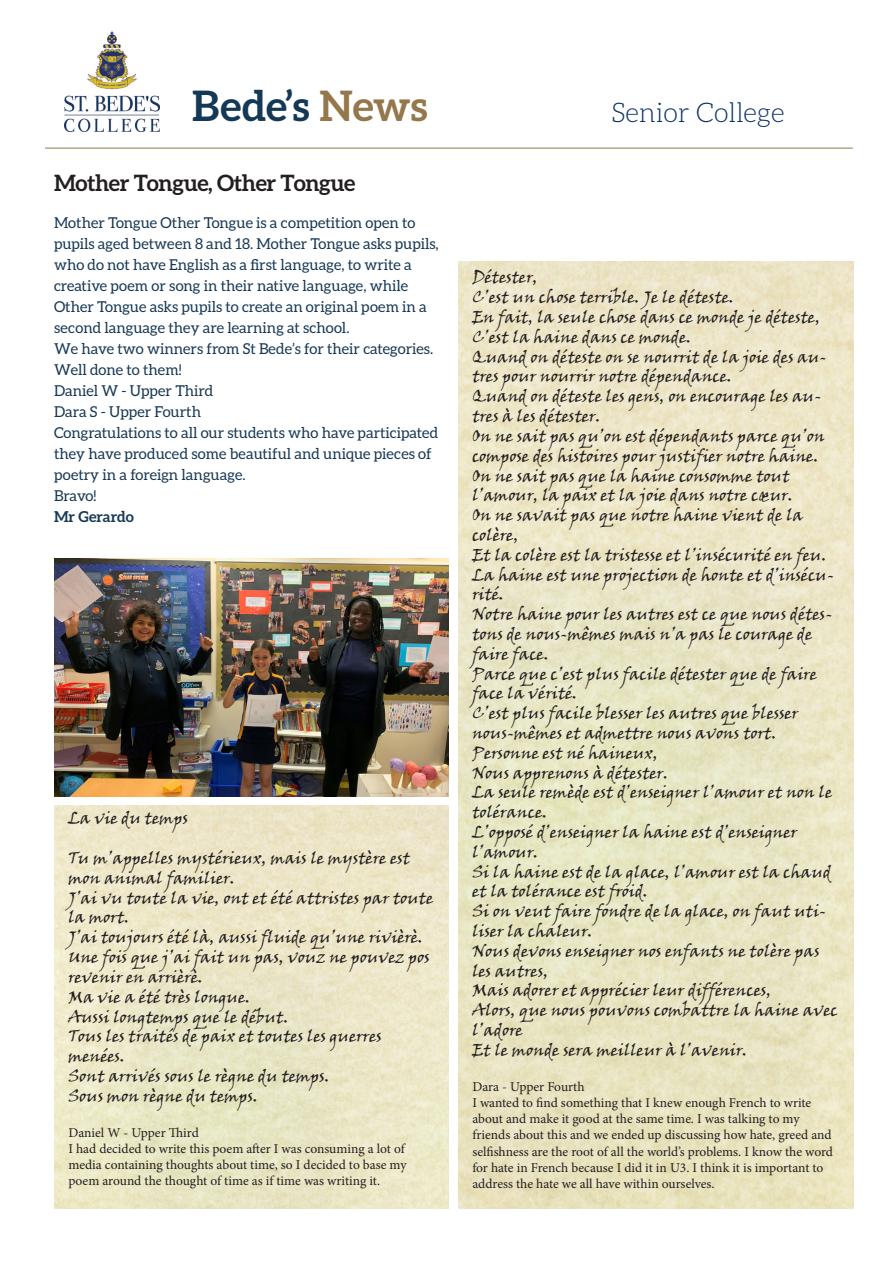
<style>
.page{position:relative;width:893px;height:1263px;background:#fff}
.page>*{position:absolute;margin:0;border:0;box-sizing:border-box;transform-origin:0 0}
.t1{font:700 42px "Aleo";color:#143956}
.t2{font:300 27.15px "Aleo";color:#0d3166}
.t3{font:700 22.5px "Aleo";letter-spacing:-.02em;color:#231f20}
.t4{font:16.5px/19.8px "Viner Hand ITC";color:#231f20}
.t5{font:15px/21px "Aleo";color:#163854}
.t6{font:700 15px "Aleo";color:#163854}
.t7{font:13.5px/16.2px "Minion Pro";letter-spacing:-.005em;color:#231f20}
.s1{color:#95774c}
</style>
<div class="page">
<img style="left:65px;top:31px;width:95px;height:100px">
<hr style="left:45px;top:148px;width:808px;height:1px;background:#95774c">
<img style="left:55px;top:806px;width:394px;height:402px">
<img style="left:459px;top:261px;width:394px;height:948px">
<img style="left:54px;top:558px;width:395px;height:239px">
<p class="t1" style="left:192px;top:81px;width:237px">Bede’s <span class="s1">News</span></p>
<p class="t3" style="left:54px;top:170px;width:303px">Mother Tongue, Other Tongue</p>
<p class="t5" style="left:54px;top:212px;width:386px">Mother Tongue Other Tongue is a competition open to pupils aged between 8 and 18. Mother Tongue asks pupils, who do not have English as a first language, to write a creative poem or song in their native language, while Other Tongue asks pupils to create an original poem in a second language they are learning at school.</p>
<p class="t5" style="left:54px;top:338px;width:381px">We have two winners from St Bede’s for their categories.<br>Well done to them!</p>
<p class="t5" style="left:54px;top:380px;width:161px">Daniel W - Upper Third</p>
<p class="t5" style="left:54px;top:401px;width:149px">Dara S - Upper Fourth</p>
<p class="t5" style="left:54px;top:422px;width:386px">Congratulations to all our students who have participated they have produced some beautiful and unique pieces of poetry in a foreign language.</p>
<p class="t5" style="left:54px;top:485px;width:44px">Bravo!</p>
<p class="t6" style="left:54px;top:508px;width:81px">Mr Gerardo</p>
<p class="t4" style="left:68px;top:808px;width:121px">La vie du temps</p>
<p class="t4" style="left:68px;top:847px;width:343px">Tu m’appelles mystérieux, mais le mystère est mon animal familier.</p>
<p class="t4" style="left:68px;top:887px;width:367px">J’ai vu toute la vie, ont et été attristes par toute la mort.</p>
<p class="t4" style="left:68px;top:927px;width:356px">J’ai toujours été là, aussi fluide qu’une rivièrè.</p>
<p class="t4" style="left:68px;top:946px;width:363px">Une fois que j’ai fait un pas, vouz ne pouvez pos revenir en arrièrè.</p>
<p class="t4" style="left:68px;top:986px;width:183px">Ma vie a été très longue.</p>
<p class="t4" style="left:68px;top:1006px;width:222px">Aussi longtemps que le début.</p>
<p class="t4" style="left:68px;top:1026px;width:315px">Tous les traités de paix et toutes les guerres menées.</p>
<p class="t4" style="left:68px;top:1065px;width:263px">Sont arrivés sous le règne du temps.</p>
<p class="t4" style="left:68px;top:1085px;width:191px">Sous mon règne du temps.</p>
<p class="t7" style="left:68px;top:1124px;width:132px">Daniel W - Upper Third</p>
<p class="t7" style="left:68px;top:1140px;width:338px">I had decided to write this poem after I was consuming a lot of</p>
<p class="t7" style="left:68px;top:1157px;width:340px">media containing thoughts about time, so I decided to base my poem around the thought of time as if time was writing it.</p>
<p class="t2" style="left:611px;top:98px;width:175px">Senior College</p>
<p class="t4" style="left:472px;top:267px;width:67px">Détester,</p>
<p class="t4" style="left:472px;top:287px;width:263px">C’est un chose terrible. Je le déteste.</p>
<p class="t4" style="left:472px;top:306px;width:349px">En fait, la seule chose dans ce monde je déteste,</p>
<p class="t4" style="left:472px;top:326px;width:221px">C’est la haine dans ce monde.</p>
<p class="t4" style="left:472px;top:346px;width:356px">Quand on déteste on se nourrit de la joie des au&shy;tres pour nourrir notre dépendance.</p>
<p class="t4" style="left:472px;top:386px;width:351px">Quand on déteste les gens, on encourage les au&shy;tres à les détester.</p>
<p class="t4" style="left:472px;top:425px;width:354px">On ne sait pas qu’on est dépendants parce qu’on compose des histoires pour justifier notre haine.</p>
<p class="t4" style="left:472px;top:465px;width:322px">On ne sait pas que la haine consomme tout l’amour, la paix et la joie dans notre cœur.</p>
<p class="t4" style="left:472px;top:504px;width:333px">On ne savait pas que notre haine vient de la colère,</p>
<p class="t4" style="left:472px;top:544px;width:356px">Et la colère est la tristesse et l’insécurité en feu.</p>
<p class="t4" style="left:472px;top:564px;width:363px">La haine est une projection de honte et d’insécu&shy;rité.</p>
<p class="t4" style="left:472px;top:603px;width:362px">Notre haine pour les autres est ce que nous détes&shy;tons de nous-mêmes mais n’a pas le courage de faire face.</p>
<p class="t4" style="left:472px;top:663px;width:346px">Parce que c’est plus facile détester que de faire face la vérité.</p>
<p class="t4" style="left:472px;top:702px;width:328px">C’est plus facile blesser les autres que blesser nous-mêmes et admettre nous avons tort.</p>
<p class="t4" style="left:472px;top:742px;width:187px">Personne est né haineux,</p>
<p class="t4" style="left:472px;top:762px;width:197px">Nous apprenons à détester.</p>
<p class="t4" style="left:472px;top:782px;width:362px">La seule remède est d’enseigner l’amour et non le tolérance.</p>
<p class="t4" style="left:472px;top:821px;width:327px">L’opposé d’enseigner la haine est d’enseigner l’amour.</p>
<p class="t4" style="left:472px;top:861px;width:360px">Si la haine est de la glace, l’amour est la chaud et la tolérance est froid.</p>
<p class="t4" style="left:472px;top:900px;width:355px">Si on veut faire fondre de la glace, on faut uti&shy;liser la chaleur.</p>
<p class="t4" style="left:472px;top:940px;width:349px">Nous devons enseigner nos enfants ne tolère pas les autres,</p>
<p class="t4" style="left:472px;top:980px;width:301px">Mais adorer et apprécier leur différences,</p>
<p class="t4" style="left:472px;top:999px;width:367px">Alors, que nous pouvons combattre la haine avec l’adore</p>
<p class="t4" style="left:472px;top:1039px;width:277px">Et le monde sera meilleur à l’avenir.</p>
<p class="t7" style="left:472px;top:1078px;width:114px">Dara - Upper Fourth</p>
<p class="t7" style="left:472px;top:1094px;width:362px">I wanted to find something that I knew enough French to write about and make it good at the same time. I was talking to my friends about this and we ended up discussing how hate, greed and selfishness are the root of all the world’s problems. I know the word for hate in French because I did it in U3. I think it is important to address the hate we all have within ourselves.</p>
</div>
